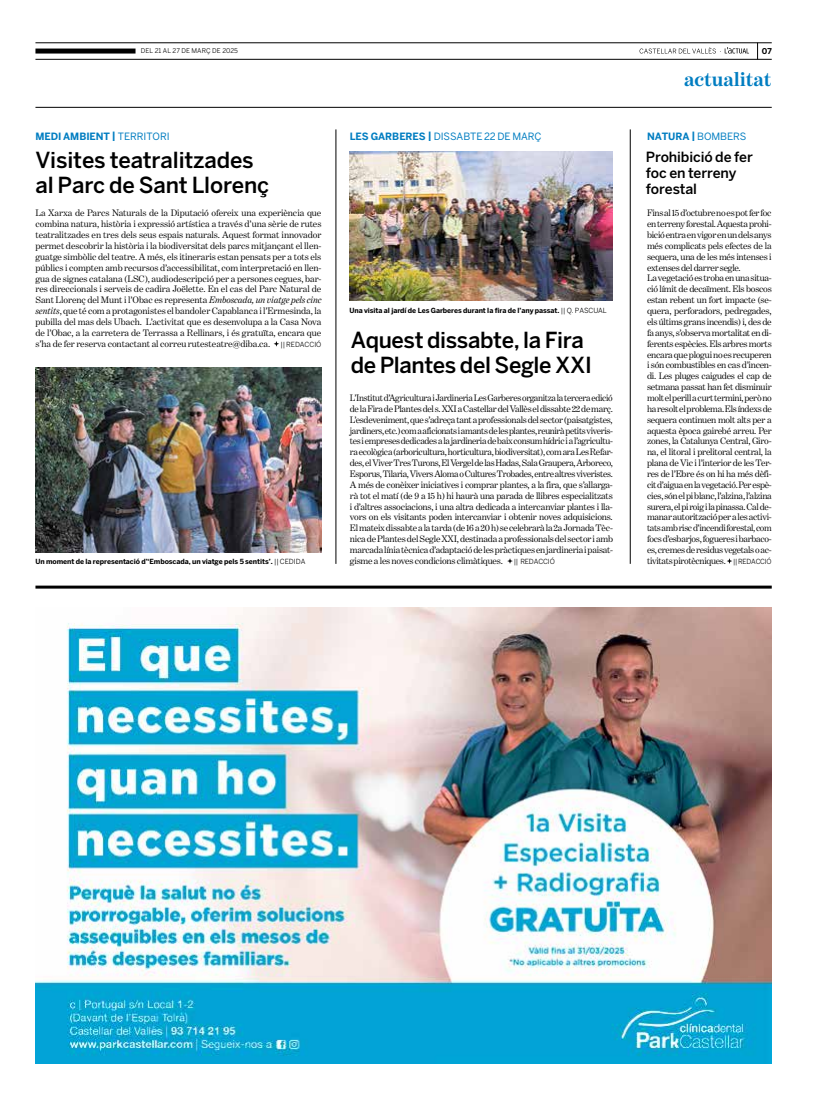
<style>
.page{position:relative;width:820px;height:1106px;background:#fff}
.page>*{position:absolute;margin:0;border:0;box-sizing:border-box;transform-origin:0 0}
.t1{font:500 22px/25px "Benton Sans";letter-spacing:-.01em;color:#000}
.t2{font:700 20px "Benton Modern One";letter-spacing:-.005em;color:#007dc1}
.t3{font:500 14px/16px "Benton Sans";letter-spacing:-.01em;color:#000}
.t4{font:700 10px "Benton Sans";letter-spacing:-.01em;color:#007dc1}
.t5{font:10px "Benton Sans";letter-spacing:-.005em;color:#007dc1}
.t6{font:9.5px/10.9px "Benton Modern One";letter-spacing:-.025em;color:#000;text-align:justify}
.t7{font:700 8px "Benton Sans";color:#000}
.t8{font:700 7px "Benton Sans";letter-spacing:-.01em;color:#000}
.t9{font:6.5px "Benton Sans";letter-spacing:.005em;color:#000}
.s1{font-weight:400}
.s2{font-weight:700}
.s3{font-style:italic}
.s4{font-family:"Benton Sans";font-size:7px}
</style>
<div class="page">
<svg style="left:757px;top:44px;width:1px;height:15px"></svg>
<svg style="left:639px;top:47px;width:109px;height:7px"></svg>
<hr style="left:35px;top:107px;width:736px;height:1px;background:#000">
<hr style="left:35px;top:43px;width:736px;height:1px;background:#000">
<hr style="left:35px;top:59px;width:736px;height:1px;background:#000">
<div style="left:35px;top:49px;width:100px;height:5px;background:#000"></div>
<img style="left:35px;top:607px;width:736px;height:456px">
<hr style="left:35px;top:585px;width:736px;height:3px;background:#000">
<svg style="left:727px;top:558px;width:5px;height:6px"></svg>
<hr style="left:629px;top:129px;width:1px;height:435px;background:#000">
<svg style="left:273px;top:341px;width:6px;height:6px"></svg>
<svg style="left:507px;top:558px;width:5px;height:6px"></svg>
<img style="left:35px;top:368px;width:286px;height:185px">
<img style="left:350px;top:151px;width:262px;height:149px">
<hr style="left:335px;top:129px;width:1px;height:435px;background:#000">
<p class="t9" style="left:141px;top:47px;width:99px">DEL 21 AL 27 DE MARÇ DE 2025</p>
<p class="t7" style="left:761px;top:46px;width:11px">07</p>
<h2 class="t2" style="left:684px;top:68px;width:89px">actualitat</h2>
<p class="t4" style="left:35px;top:131px;width:136px">MEDI AMBIENT | <span class="s1">TERRITORI</span></p>
<p class="t5" style="left:350px;top:131px;width:193px"><span class="s2">LES GARBERES |</span> DISSABTE 22 DE MARÇ</p>
<h1 class="t1" style="left:35px;top:147px;width:235px">Visites teatralitzades al Parc de Sant Llorenç</h1>
<p class="t6" style="left:35px;top:208px;width:287px">La Xarxa de Parcs Naturals de la Diputació ofereix una experiència que combina natura, història i expressió artística a través d’una sèrie de rutes teatralitzades en tres dels seus espais naturals. Aquest format innovador permet descobrir la història i la biodiversitat dels parcs mitjançant el llen&shy;guatge simbòlic del teatre. A més, els itineraris estan pensats per a tots els públics i compten amb recursos d’accessibilitat, com interpretació en llen&shy;gua de signes catalana (LSC), audiodescripció per a persones cegues, bar&shy;res direccionals i serveis de cadira Joëlette. En el cas del Parc Natural de Sant Llorenç del Munt i l’Obac es representa <span class="s3">Emboscada, un viatge pels cinc sentits</span>, que té com a protagonistes el bandoler Capablanca i l’Ermesinda, la pubilla del mas dels Ubach. L’activitat que es desenvolupa a la Casa Nova de l’Obac, a la carretera de Terrassa a Rellinars, i és gratuïta, encara que s’ha de fer reserva contactant al correu rutesteatre@diba.ca. <span class="s4">|| REDACCIÓ</span></p>
<p class="t8" style="left:35px;top:557px;width:271px">Un moment de la representació d’‘Emboscada, un viatge pels 5 sentits’. <span class="s1">|| CEDIDA</span></p>
<p class="t8" style="left:349px;top:306px;width:259px">Una visita al jardí de Les Garberes durant la fira de l’any passat. <span class="s1">|| Q. PASCUAL</span></p>
<h1 class="t1" style="left:350px;top:327px;width:242px">Aquest dissabte, la Fira de Plantes del Segle XXI</h1>
<p class="t6" style="left:350px;top:392px;width:265px">L’Institut d’Agricultura i Jardineria Les Garberes organitza la tercera edició de la Fira de Plantes del s. XXI a Castellar del Vallès el dissabte 22 de març.<br>L’esdeveniment, que s’adreça tant a professionals del sector (paisatgistes, jardiners, etc.) com a aficionats i amants de les plantes, reunirà petits viveris&shy;tes i empreses dedicades a la jardineria de baix consum hídric i a l’agricultu&shy;ra ecològica (arboricultura, horticultura, biodiversitat), com ara Les Refar&shy;des, el Viver Tres Turons, El Vergel de las Hadas, Sala Graupera, Arboreco, Esporus, Tilaria, Vivers Aloma o Cultures Trobades, entre altres viveristes.<br>A més de conèixer iniciatives i comprar plantes, a la fira, que s’allarga&shy;rà tot el matí (de 9 a 15 h) hi haurà una parada de llibres especialitzats i d’altres associacions, i una altra dedicada a intercanviar plantes i lla&shy;vors on els visitants poden intercanviar i obtenir noves adquisicions.<br>El mateix dissabte a la tarda (de 16 a 20 h) se celebrarà la 2a Jornada Tèc&shy;nica de Plantes del Segle XXI, destinada a professionals del sector i amb marcada línia tècnica d’adaptació de les pràctiques en jardineria i paisat&shy;gisme a les noves condicions climàtiques. <span class="s4">|| REDACCIÓ</span></p>
<p class="t4" style="left:646px;top:131px;width:101px">NATURA | <span class="s1">BOMBERS</span></p>
<h3 class="t3" style="left:645px;top:149px;width:108px">Prohibició de fer foc en terreny forestal</h3>
<p class="t6" style="left:646px;top:208px;width:126px;text-align:left">Fins al 15 d’octubre no es pot fer foc en terreny forestal. Aquesta prohi&shy;bició entra en vigor en un dels anys més complicats pels efectes de la sequera, una de les més intenses i extenses del darrer segle.<br>La vegetació es troba en una situa&shy;ció límit de decaïment. Els boscos estan rebent un fort impacte (se&shy;quera, perforadors, pedregades, els últims grans incendis) i, des de fa anys, s’observa mortalitat en di&shy;ferents espècies. Els arbres morts encara que plogui no es recuperen i són combustibles en cas d’incen&shy;di. Les pluges caigudes el cap de setmana passat han fet disminuir molt el perill a curt termini, però no ha resolt el problema. Els índexs de sequera continuen molt alts per a aquesta època gairebé arreu. Per zones, la Catalunya Central, Giro&shy;na, el litoral i prelitoral central, la plana de Vic i l’interior de les Ter&shy;res de l’Ebre és on hi ha més dèfi&shy;cit d’aigua en la vegetació. Per espè&shy;cies, són el pi blanc, l’alzina, l’alzina surera, el pi roig i la pinassa. Cal de&shy;manar autorització per a les activi&shy;tats amb risc d’incendi forestal, com focs d’esbarjos, fogueres i barbaco&shy;es, cremes de residus vegetals o ac&shy;tivitats pirotècniques. <span class="s4">|| REDACCIÓ</span></p>
</div>
